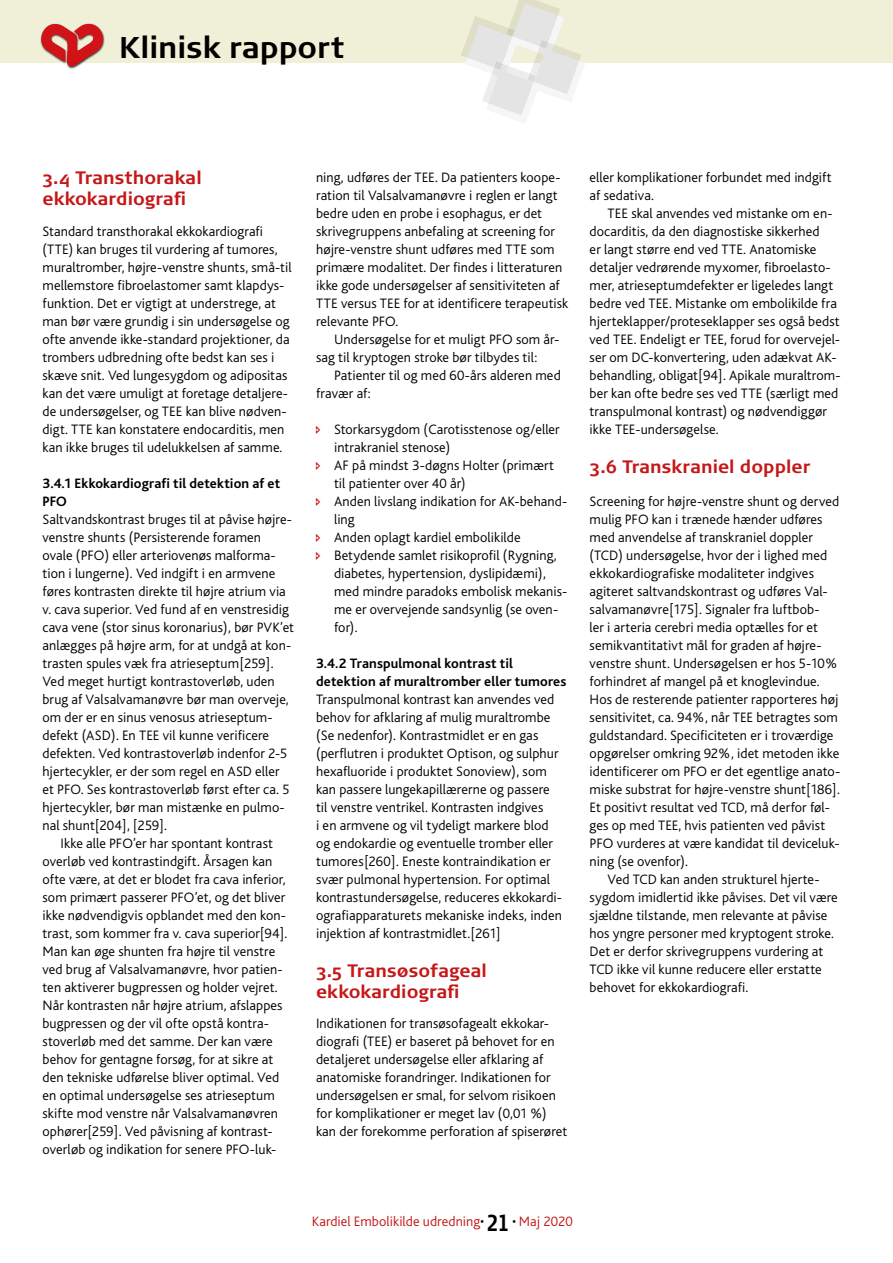
<style>
.page{position:relative;width:893px;height:1263px;background:#fff}
.page>*{position:absolute;margin:0;border:0;box-sizing:border-box;transform-origin:0 0}
.t1{font:700 30px "Signa Normal";color:#000}
.t2{font:700 18px/21px "Signa Normal";color:#c51718}
.t3{font:300 14.25px/18px "Bliss";letter-spacing:.005em;color:#000}
.t4{font:700 14.25px/18px "Bliss";letter-spacing:.01em;color:#000}
.t5{font:300 14.25px "Bliss";color:#c51718}
.s1{color:#000}
.s2{font-family:"Signa Column";font-weight:700;font-size:23.1px;color:#000}
</style>
<div class="page">
<div style="left:0;top:0;width:893px;height:63px;background:#f0f0d8"></div>
<svg style="left:461px;top:0;width:123px;height:116px"></svg>
<img style="left:40px;top:23px;width:64px;height:46px">
<svg style="left:41px;top:24px;width:62px;height:42px"></svg>
<h1 class="t1" style="left:119px;top:30px;width:227px">Klinisk rapport</h1>
<p class="t2" style="left:43px;top:167px;width:161px">3.4 Transthorakal ekkokardiografi</p>
<p class="t3" style="left:43px;top:223px;width:251px">Standard transthorakal ekkokardiografi (TTE) kan bruges til vurdering af tumores, muraltromber, højre-venstre shunts, små-til mellemstore fibroelastomer samt klapdys&shy;funktion. Det er vigtigt at understrege, at man bør være grundig i sin undersøgelse og ofte anvende ikke-standard projektioner, da trombers udbredning ofte bedst kan ses i skæve snit. Ved lungesygdom og adipositas kan det være umuligt at foretage detaljere&shy;de undersøgelser, og TEE kan blive nødven&shy;digt. TTE kan konstatere endocarditis, men kan ikke bruges til udelukkelsen af samme.</p>
<p class="t4" style="left:43px;top:475px;width:239px">3.4.1 Ekkokardiografi til detektion af et<br>PFO</p>
<p class="t3" style="left:43px;top:511px;width:253px">Saltvandskontrast bruges til at påvise højre&shy;venstre shunts (Persisterende foramen ovale (PFO) eller arteriovenøs malforma&shy;tion i lungerne). Ved indgift i en armvene føres kontrasten direkte til højre atrium via v. cava superior. Ved fund af en venstresidig cava vene (stor sinus koronarius), bør PVK’et anlægges på højre arm, for at undgå at kon&shy;trasten spules væk fra atrieseptum[259].<br>Ved meget hurtigt kontrastoverløb, uden brug af Valsalvamanøvre bør man overveje, om der er en sinus venosus atrieseptum&shy;defekt (ASD). En TEE vil kunne verificere defekten. Ved kontrastoverløb indenfor 2-5 hjertecykler, er der som regel en ASD eller et PFO. Ses kontrastoverløb først efter ca. 5 hjertecykler, bør man mistænke en pulmo&shy;nal shunt[204], [259].</p>
<p class="t3" style="left:43px;top:835px;width:246px;text-indent:18px">Ikke alle PFO’er har spontant kontrast overløb ved kontrastindgift. Årsagen kan ofte være, at det er blodet fra cava inferior, som primært passerer PFO’et, og det bliver ikke nødvendigvis opblandet med den kon&shy;trast, som kommer fra v. cava superior[94].<br>Man kan øge shunten fra højre til venstre ved brug af Valsalvamanøvre, hvor patien&shy;ten aktiverer bugpressen og holder vejret.<br>Når kontrasten når højre atrium, afslappes bugpressen og der vil ofte opstå kontra&shy;stoverløb med det samme. Der kan være behov for gentagne forsøg, for at sikre at den tekniske udførelse bliver optimal. Ved en optimal undersøgelse ses atrieseptum skifte mod venstre når Valsalvamanøvren ophører[259]. Ved påvisning af kontrast&shy;overløb og indikation for senere PFO-luk-</p>
<p class="t3" style="left:316px;top:169px;width:254px">ning, udføres der TEE. Da patienters koope&shy;ration til Valsalvamanøvre i reglen er langt bedre uden en probe i esophagus, er det skrivegruppens anbefaling at screening for højre-venstre shunt udføres med TTE som primære modalitet. Der findes i litteraturen ikke gode undersøgelser af sensitiviteten af TTE versus TEE for at identificere terapeutisk relevante PFO.</p>
<p class="t3" style="left:316px;top:331px;width:245px;text-indent:18px">Undersøgelse for et muligt PFO som år&shy;sag til kryptogen stroke bør tilbydes til:</p>
<p class="t3" style="left:316px;top:367px;width:246px;text-indent:18px">Patienter til og med 60-års alderen med fravær af:</p>
<p class="t3" style="left:334px;top:421px;width:235px">Storkarsygdom (Carotisstenose og/eller intrakraniel stenose)<br>AF på mindst 3-døgns Holter (primært til patienter over 40 år)<br>Anden livslang indikation for AK-behand&shy;ling<br>Anden oplagt kardiel embolikilde<br>Betydende samlet risikoprofil (Rygning, diabetes, hypertension, dyslipidæmi), med mindre paradoks embolisk mekanis&shy;me er overvejende sandsynlig (se oven&shy;for).</p>
<p class="t4" style="left:316px;top:655px;width:252px">3.4.2 Transpulmonal kontrast til detektion af muraltromber eller tumores</p>
<p class="t3" style="left:316px;top:691px;width:247px">Transpulmonal kontrast kan anvendes ved behov for afklaring af mulig muraltrombe (Se nedenfor). Kontrastmidlet er en gas (perflutren i produktet Optison, og sulphur hexafluoride i produktet Sonoview), som kan passere lungekapillærerne og passere til venstre ventrikel. Kontrasten indgives<br>i en armvene og vil tydeligt markere blod og endokardie og eventuelle tromber eller tumores[260]. Eneste kontraindikation er svær pulmonal hypertension. For optimal kontrastundersøgelse, reduceres ekkokardi&shy;ografiapparaturets mekaniske indeks, inden injektion af kontrastmidlet.[261]</p>
<p class="t2" style="left:316px;top:960px;width:172px">3.5 Transøsofageal ekkokardiografi</p>
<p class="t3" style="left:316px;top:1015px;width:253px">Indikationen for transøsofagealt ekkokar&shy;diografi (TEE) er baseret på behovet for en detaljeret undersøgelse eller afklaring af anatomiske forandringer. Indikationen for undersøgelsen er smal, for selvom risikoen for komplikationer er meget lav (0,01 %) kan der forekomme perforation af spiserøret</p>
<p class="t3" style="left:590px;top:169px;width:243px">eller komplikationer forbundet med indgift af sedativa.</p>
<p class="t3" style="left:590px;top:205px;width:252px;text-indent:18px">TEE skal anvendes ved mistanke om en&shy;docarditis, da den diagnostiske sikkerhed<br>er langt større end ved TTE. Anatomiske detaljer vedrørende myxomer, fibroelasto&shy;mer, atrieseptumdefekter er ligeledes langt bedre ved TEE. Mistanke om embolikilde fra hjerteklapper/proteseklapper ses også bedst ved TEE. Endeligt er TEE, forud for overvejel&shy;ser om DC-konvertering, uden adækvat AK&shy;behandling, obligat[94]. Apikale muraltrom&shy;ber kan ofte bedre ses ved TTE (særligt med transpulmonal kontrast) og nødvendiggør ikke TEE-undersøgelse.</p>
<p class="t2" style="left:590px;top:456px;width:222px">3.6 Transkraniel doppler</p>
<p class="t3" style="left:590px;top:493px;width:252px">Screening for højre-venstre shunt og derved mulig PFO kan i trænede hænder udføres med anvendelse af transkraniel doppler (TCD) undersøgelse, hvor der i lighed med ekkokardiografiske modaliteter indgives agiteret saltvandskontrast og udføres Val&shy;salvamanøvre[175]. Signaler fra luftbob-<br>ler i arteria cerebri media optælles for et semikvantitativt mål for graden af højre&shy;venstre shunt. Undersøgelsen er hos 5-10% forhindret af mangel på et knoglevindue.<br>Hos de resterende patienter rapporteres høj sensitivitet, ca. 94%, når TEE betragtes som guldstandard. Specificiteten er i troværdige opgørelser omkring 92%, idet metoden ikke identificerer om PFO er det egentlige anato&shy;miske substrat for højre-venstre shunt[186].<br>Et positivt resultat ved TCD, må derfor føl&shy;ges op med TEE, hvis patienten ved påvist PFO vurderes at være kandidat til deviceluk&shy;ning (se ovenfor).</p>
<p class="t3" style="left:590px;top:871px;width:250px;text-indent:18px">Ved TCD kan anden strukturel hjerte&shy;sygdom imidlertid ikke påvises. Det vil være sjældne tilstande, men relevante at påvise hos yngre personer med kryptogent stroke.<br>Det er derfor skrivegruppens vurdering at TCD ikke vil kunne reducere eller erstatte behovet for ekkokardiografi.</p>
<p class="t5" style="left:312px;top:1214px;width:263px">Kardiel Embolikilde udredning<span class="s1">•</span> <span class="s2">21</span> <span class="s1">•</span> Maj 2020</p>
</div>
